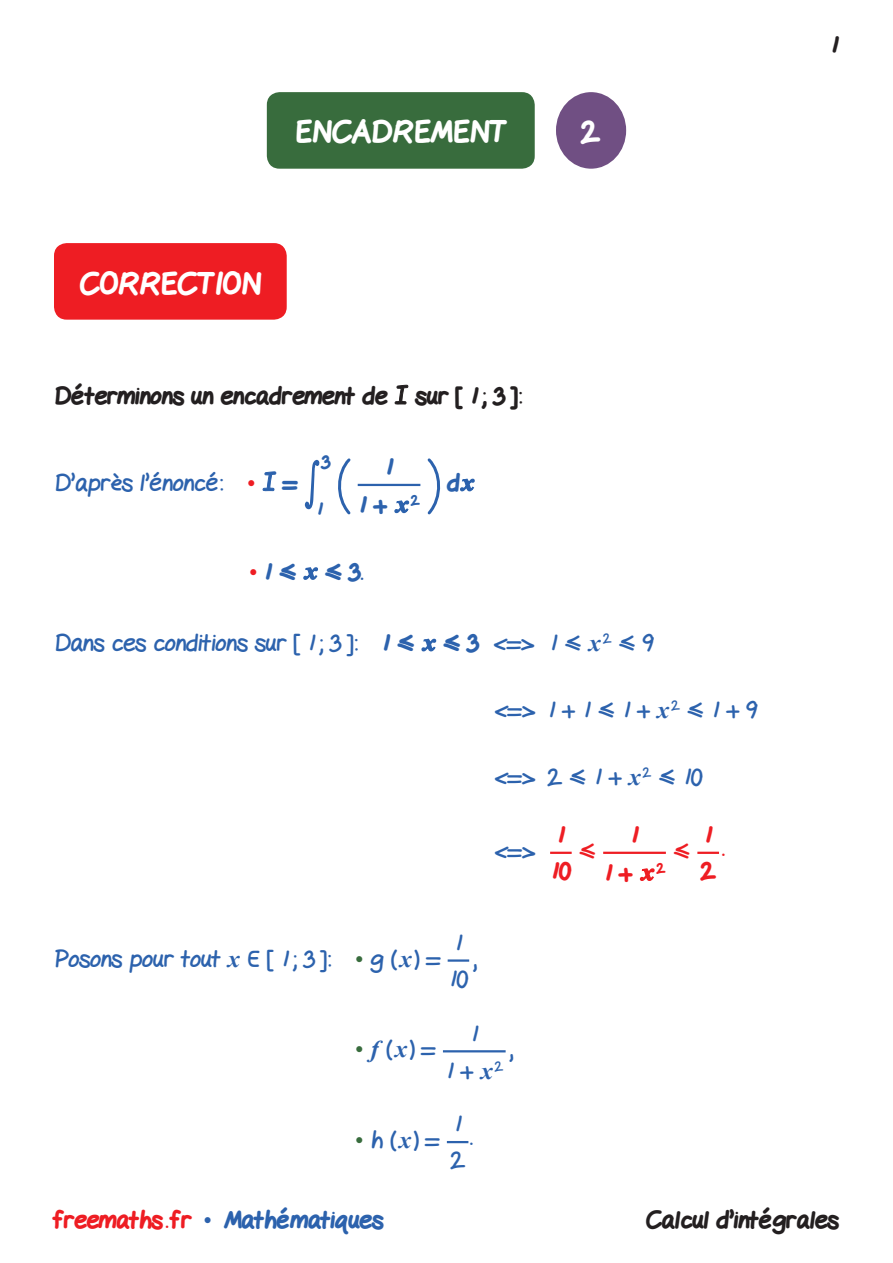
<style>
.page{position:relative;width:893px;height:1263px;background:#fff}
.page>*{position:absolute;margin:0;border:0;box-sizing:border-box;transform-origin:0 0}
.t1{font:800 30px "Gel Pen";color:#fff}
.Texte-Enonce{font:24px "Gel Pen";color:#2c62ad}
.Sous_titre-Cor{font:800 24px "Gel Pen";color:#231f20}
.Texte-Enonce-2{font:800 24px "Gel Pen";color:#2c62ad}
.Texte{font:24px "Gel Pen";color:#2c62ad}
.Texte-2{font:800 24px "Gel Pen";color:#ee1d23}
.Texte-3{font:800 24px "Gel Pen";color:#2c62ad}
.Texte-Enonce-3{font:24px "Gel Pen";color:#ee1d23}
.t2{font:800 18px "Gel Pen";color:#2c62ad}
.s1{font-family:"Times New Roman";color:#ee1d23}
.s2{font-weight:800}
.s3{font-family:"Times New Roman";font-weight:400;color:#ee1d23}
.s4{font-family:"Times New Roman";font-weight:700;font-style:italic}
.s5{font-family:"Times New Roman";color:#386c3d}
.s6{color:#ee1d23}
.s7{font-family:"Times New Roman";font-weight:400}
</style>
<div class="page">
<div style="left:54px;top:243px;width:233px;height:77px;background:#ee1d23;border-radius:13px"></div>
<svg style="left:394px;top:384px;width:15px;height:21px"></svg>
<svg style="left:262px;top:471px;width:15px;height:21px"></svg>
<svg style="left:304px;top:460px;width:16px;height:50px"></svg>
<svg style="left:338px;top:458px;width:13px;height:57px"></svg>
<hr style="left:358px;top:484px;width:62px;height:2px;background:#2c62ad">
<svg style="left:394px;top:500px;width:16px;height:14px"></svg>
<svg style="left:427px;top:458px;width:14px;height:57px"></svg>
<svg style="left:460px;top:478px;width:15px;height:14px"></svg>
<svg style="left:303px;top:567px;width:15px;height:13px"></svg>
<svg style="left:421px;top:638px;width:16px;height:14px"></svg>
<hr style="left:550px;top:852px;width:22px;height:2px;background:#ee1d23">
<hr style="left:603px;top:852px;width:63px;height:2px;background:#ee1d23">
<svg style="left:639px;top:868px;width:16px;height:13px"></svg>
<hr style="left:697px;top:852px;width:22px;height:2px;background:#ee1d23">
<hr style="left:448px;top:959px;width:21px;height:3px;background:#2c62ad">
<hr style="left:443px;top:1050px;width:63px;height:2px;background:#2c62ad">
<hr style="left:447px;top:1141px;width:21px;height:2px;background:#2c62ad">
<div style="left:556px;top:92px;width:70px;height:77px;background:#704f83;border-radius:50%"></div>
<div style="left:267px;top:92px;width:268px;height:77px;background:#386c3d;border-radius:13px"></div>
<p class="t1" style="left:295px;top:109px;width:213px">ENCADREMENT</p>
<p class="t1" style="left:581px;top:109px;width:21px">2</p>
<p class="t1" style="left:80px;top:260px;width:183px">CORRECTION</p>
<p class="Sous_titre-Cor" style="left:54px;top:377px;width:470px">Déterminons un encadrement de sur [ 1; 3 ]:</p>
<p class="Texte-Enonce" style="left:54px;top:463px;width:245px">D’après l’énoncé: <span class="s1">•</span> <span class="s2">=</span></p>
<p class="t2" style="left:322px;top:447px;width:10px">3</p>
<p class="t2" style="left:316px;top:494px;width:8px">1</p>
<p class="Texte-3" style="left:385px;top:448px;width:10px">1</p>
<p class="Texte-3" style="left:358px;top:486px;width:63px">1 + <sup>2</sup></p>
<p class="Texte-Enonce-2" style="left:249px;top:553px;width:116px"><span class="s3">•</span>1≤ ≤3.</p>
<p class="Texte-Enonce-2" style="left:447px;top:464px;width:14px">d</p>
<p class="Texte-Enonce" style="left:54px;top:623px;width:601px">Dans ces conditions sur [ 1; 3 ]: <span class="s2">1 ≤ ≤ 3</span> &lt;=&gt; 1 ≤ <span class="s4">x</span><sup>2</sup> ≤ 9</p>
<p class="Texte-Enonce" style="left:495px;top:690px;width:264px">&lt;=&gt; 1 + 1 ≤ 1 + <span class="s4">x</span><sup>2</sup> ≤ 1 + 9</p>
<p class="Texte-Enonce" style="left:495px;top:757px;width:209px">&lt;=&gt; 2 ≤ 1 + <span class="s4">x</span><sup>2</sup> ≤ 10</p>
<p class="Texte-Enonce" style="left:495px;top:831px;width:42px">&lt;=&gt;</p>
<p class="Texte-2" style="left:556px;top:816px;width:10px">1</p>
<p class="Texte-2" style="left:551px;top:852px;width:22px">10</p>
<p class="Texte-Enonce-3" style="left:579px;top:831px;width:19px">≤</p>
<p class="Texte-2" style="left:630px;top:816px;width:10px">1</p>
<p class="Texte-2" style="left:604px;top:854px;width:63px">1 + <sup>2</sup></p>
<p class="Texte-Enonce-3" style="left:673px;top:831px;width:19px">≤</p>
<p class="Texte-2" style="left:704px;top:816px;width:10px">1</p>
<p class="Texte-2" style="left:700px;top:852px;width:17px">2</p>
<p class="Texte-Enonce-3" style="left:722px;top:828px;width:4px">.</p>
<p class="Texte-Enonce" style="left:54px;top:939px;width:388px">Posons pour tout <span class="s4">x</span> ı [ 1; 3 ]: <span class="s5">•</span> g ( <span class="s4">x</span>) =</p>
<p class="Texte" style="left:454px;top:923px;width:10px">1</p>
<p class="Texte" style="left:449px;top:959px;width:21px">10</p>
<p class="Texte-Enonce" style="left:472px;top:939px;width:6px">,</p>
<p class="Texte-Enonce" style="left:355px;top:1029px;width:82px"><span class="s5">•</span><span class="s4">f</span>(<span class="s4">x</span>) =</p>
<p class="Texte" style="left:470px;top:1014px;width:10px">1</p>
<p class="Texte" style="left:445px;top:1051px;width:59px">1 + <span class="s4">x</span><sup>2</sup></p>
<p class="Texte-Enonce" style="left:509px;top:1029px;width:6px">,</p>
<p class="Texte-Enonce" style="left:355px;top:1120px;width:86px"><span class="s5">•</span> h (<span class="s4">x</span>) =</p>
<p class="Texte" style="left:453px;top:1104px;width:10px">1</p>
<p class="Texte" style="left:450px;top:1140px;width:16px">2</p>
<p class="Texte-Enonce" style="left:470px;top:1117px;width:4px">.</p>
<p class="Sous_titre-Cor" style="left:830px;top:26px;width:10px">1</p>
<p class="Texte-Enonce-2" style="left:54px;top:1201px;width:331px"><span class="s6">freemaths . fr</span> <span class="s7">•</span> Mathématiques</p>
<p class="Sous_titre-Cor" style="left:646px;top:1201px;width:195px">Calcul d’intégrales</p>
</div>
